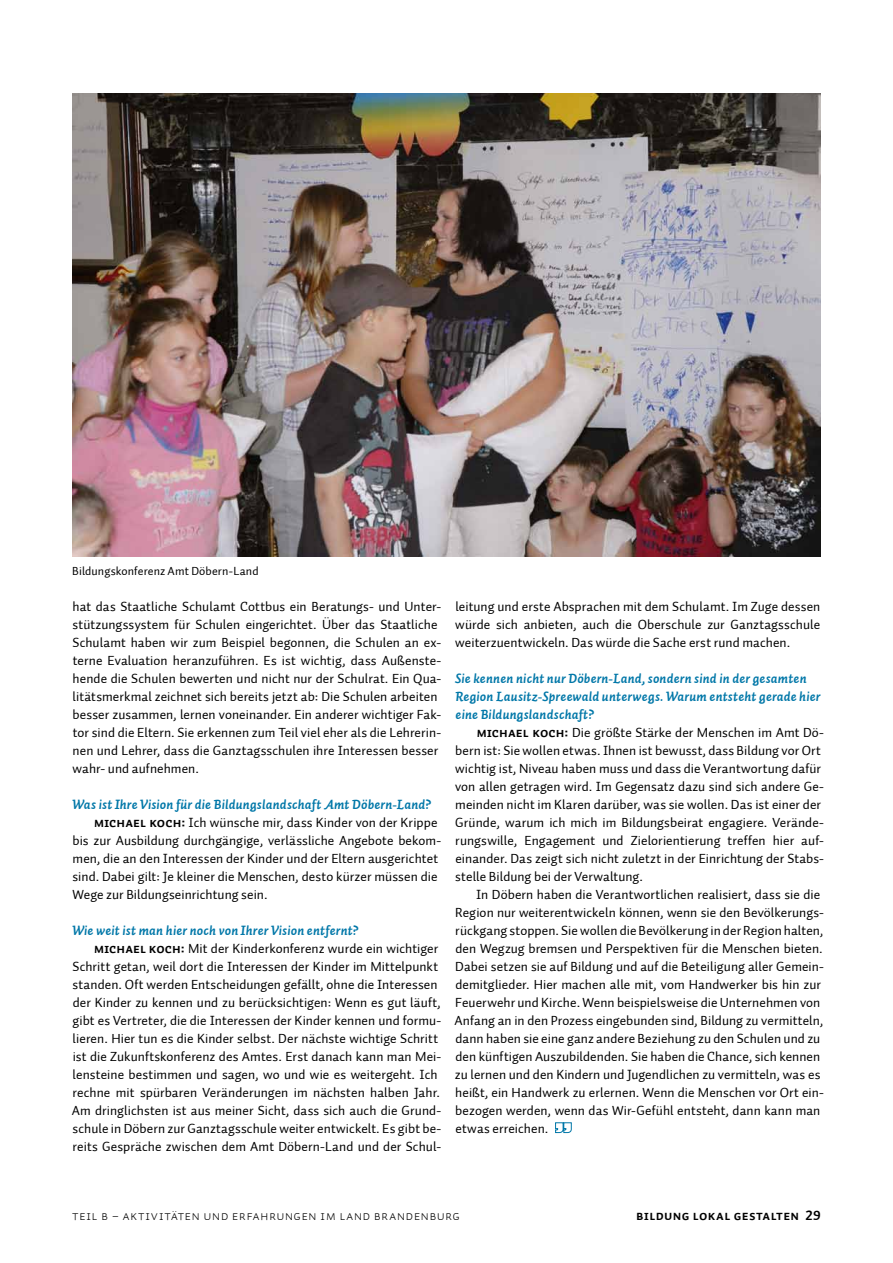
<style>
.page{position:relative;width:893px;height:1263px;background:#fff}
.page>*{position:absolute;margin:0;border:0;box-sizing:border-box;transform-origin:0 0}
.t1{font:13.5px/18px "Auto 1";letter-spacing:.005em;color:#000}
.t2{font:italic 700 13.5px/18px "Auto 2";letter-spacing:.01em;color:#0077a8}
.t3{font:13.5px "Auto 1 Light Sm Cp";letter-spacing:.02em;color:#000}
.t4{font:13.5px "Auto 1 Bold Sm Cp";letter-spacing:.025em;color:#000}
.t5{font:12px "Auto 1 Regular LF";letter-spacing:.01em;color:#000}
.s1{font-family:"Auto 1 Bold Sm Cp"}
.s2{font-family:"Auto 1 Bold LF"}
</style>
<div class="page">
<svg style="left:555px;top:1122px;width:17px;height:11px"></svg>
<img style="left:72px;top:94px;width:749px;height:463px">
<p class="t5" style="left:72px;top:563px;width:188px">Bildungskonferenz Amt Döbern-Land</p>
<p class="t1" style="left:72px;top:597px;width:370px">hat das Staatliche Schulamt Cottbus ein Beratungs- und Unter&shy;stützungssystem für Schulen eingerichtet. Über das Staatliche Schulamt haben wir zum Beispiel begonnen, die Schulen an ex&shy;terne Evaluation heranzuführen. Es ist wichtig, dass Außenste&shy;hende die Schulen bewerten und nicht nur der Schulrat. Ein Qua&shy;litätsmerkmal zeichnet sich bereits jetzt ab: Die Schulen arbeiten besser zusammen, lernen voneinander. Ein anderer wichtiger Fak&shy;tor sind die Eltern. Sie erkennen zum Teil viel eher als die Lehrerin&shy;nen und Lehrer, dass die Ganztagsschulen ihre Interessen besser wahr- und aufnehmen.</p>
<p class="t2" style="left:72px;top:795px;width:361px">Was ist Ihre Vision für die Bildungslandschaft Amt Döbern-Land?</p>
<p class="t1" style="left:73px;top:813px;width:370px;text-indent:22px"><span class="s1">Michael Koch:</span> Ich wünsche mir, dass Kinder von der Krippe bis zur Ausbildung durchgängige, verlässliche Angebote bekom&shy;men, die an den Interessen der Kinder und der Eltern ausgerichtet sind. Dabei gilt: Je kleiner die Menschen, desto kürzer müssen die Wege zur Bildungseinrichtung sein.</p>
<p class="t2" style="left:72px;top:921px;width:288px">Wie weit ist man hier noch von Ihrer Vision entfernt?</p>
<p class="t1" style="left:72px;top:939px;width:371px;text-indent:22px"><span class="s1">Michael Koch:</span> Mit der Kinderkonferenz wurde ein wichtiger Schritt getan, weil dort die Interessen der Kinder im Mittelpunkt standen. Oft werden Entscheidungen gefällt, ohne die Interessen der Kinder zu kennen und zu berücksichtigen: Wenn es gut läuft, gibt es Vertreter, die die Interessen der Kinder kennen und formu&shy;lieren. Hier tun es die Kinder selbst. Der nächste wichtige Schritt ist die Zukunftskonferenz des Amtes. Erst danach kann man Mei&shy;lensteine bestimmen und sagen, wo und wie es weitergeht. Ich rechne mit spürbaren Veränderungen im nächsten halben Jahr.<br>Am dringlichsten ist aus meiner Sicht, dass sich auch die Grund&shy;schule in Döbern zur Ganztagsschule weiter entwickelt. Es gibt be&shy;reits Gespräche zwischen dem Amt Döbern-Land und der Schul-</p>
<p class="t1" style="left:455px;top:597px;width:367px;text-align:justify">leitung und erste Absprachen mit dem Schulamt. Im Zuge dessen würde sich anbieten, auch die Oberschule zur Ganztagsschule weiterzuentwickeln. Das würde die Sache erst rund machen.</p>
<p class="t2" style="left:455px;top:669px;width:367px">Sie kennen nicht nur Döbern-Land, sondern sind in der gesamten<br>Region Lausitz-Spreewald unterwegs. Warum entsteht gerade hier eine Bildungslandschaft?</p>
<p class="t1" style="left:455px;top:723px;width:370px;text-indent:22px"><span class="s1">Michael Koch:</span> Die größte Stärke der Menschen im Amt Dö&shy;bern ist: Sie wollen etwas. Ihnen ist bewusst, dass Bildung vor Ort wichtig ist, Niveau haben muss und dass die Verantwortung dafür von allen getragen wird. Im Gegensatz dazu sind sich andere Ge&shy;meinden nicht im Klaren darüber, was sie wollen. Das ist einer der Gründe, warum ich mich im Bildungsbeirat engagiere. Verände&shy;rungswille, Engagement und Zielorientierung treffen hier auf&shy;einander. Das zeigt sich nicht zuletzt in der Einrichtung der Stabs&shy;stelle Bildung bei der Verwaltung.</p>
<p class="t1" style="left:455px;top:885px;width:371px;text-indent:21px">In Döbern haben die Verantwortlichen realisiert, dass sie die Region nur weiterentwickeln können, wenn sie den Bevölkerungs&shy;rückgang stoppen. Sie wollen die Bevölkerung in der Region halten, den Wegzug bremsen und Perspektiven für die Menschen bieten.<br>Dabei setzen sie auf Bildung und auf die Beteiligung aller Gemein&shy;demitglieder. Hier machen alle mit, vom Handwerker bis hin zur Feuerwehr und Kirche. Wenn beispielsweise die Unternehmen von Anfang an in den Prozess eingebunden sind, Bildung zu vermitteln, dann haben sie eine ganz andere Beziehung zu den Schulen und zu den künftigen Auszubildenden. Sie haben die Chance, sich kennen zu lernen und den Kindern und Jugendlichen zu vermitteln, was es heißt, ein Handwerk zu erlernen. Wenn die Menschen vor Ort ein&shy;bezogen werden, wenn das Wir-Gefühl entsteht, dann kann man etwas erreichen.</p>
<p class="t3" style="left:72px;top:1208px;width:389px">TEIL B – Aktivitäten und erfahrungen im Land Brandenburg</p>
<p class="t4" style="left:636px;top:1208px;width:186px">bildung lokal gestalten <span class="s2">29</span></p>
</div>
